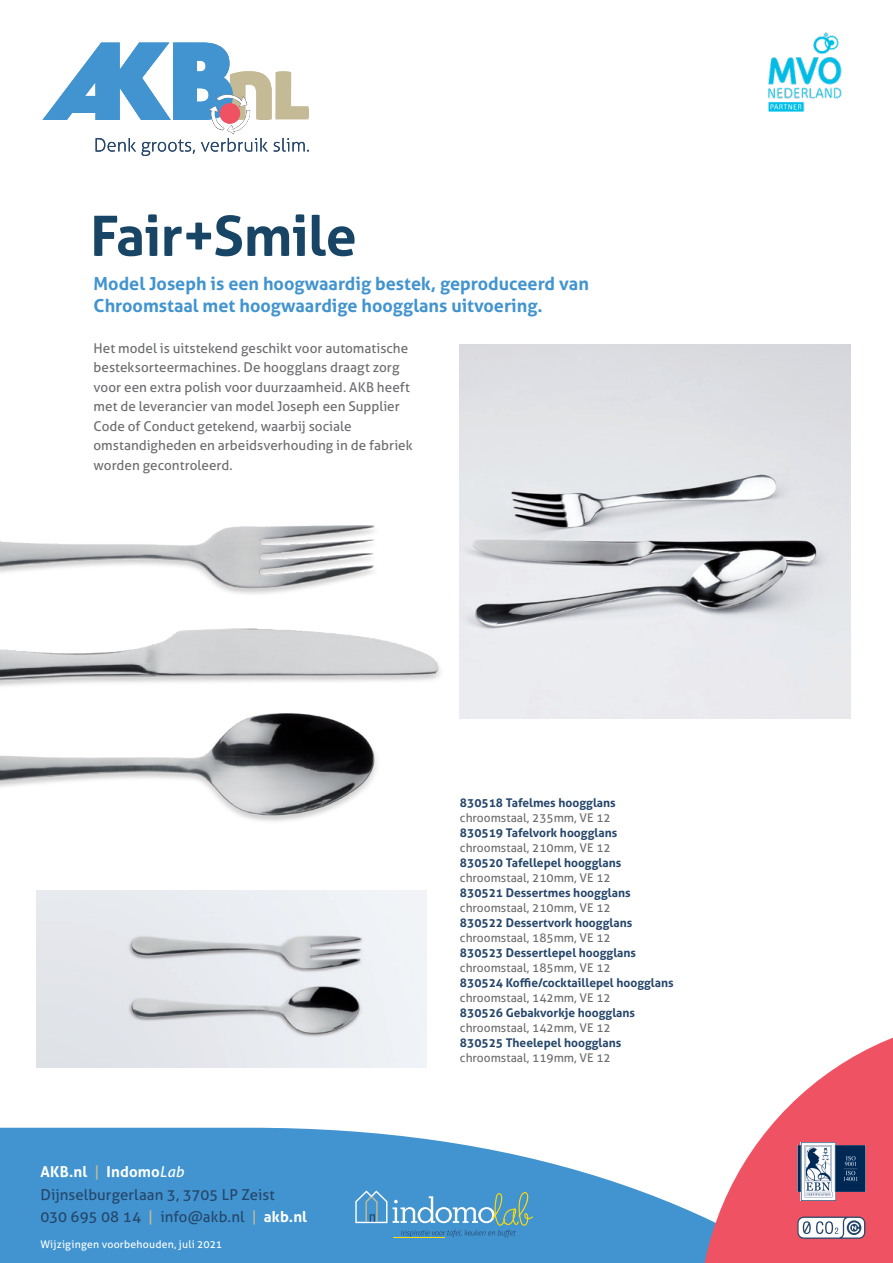
<style>
.page{position:relative;width:893px;height:1263px;background:#fff}
.page>*{position:absolute;margin:0;border:0;box-sizing:border-box;transform-origin:0 0}
.t1{font:700 55.5px "Aller";letter-spacing:-.01em;color:#184566}
.t2{font:700 18px/21.6px "Aller";color:#4194d0}
.t3{font:15px/22.5px "Aller";letter-spacing:.005em;color:#26466a}
.Platte_tekst{font:13.5px/19.5px "Aller";color:#6c6d70}
.kop_omschrijving{font:700 12px "Aller";color:#26466a}
.Omschrijving{font:12px "Aller";color:#6c6d70}
.t4{font:10.5px "Aller";letter-spacing:.02em;color:#fff}
.s1{font-weight:700;color:#fff}
.s2{color:#c5ba96}
.s3{font-style:italic;color:#fff}
</style>
<div class="page">
<svg style="left:0;top:1128px;width:698px;height:135px;background:#5ba2d6"></svg>
<svg style="left:698px;top:1037px;width:195px;height:226px;fill:#ef5262"></svg>
<svg style="left:797px;top:1216px;width:68px;height:23px"></svg>
<img style="left:801px;top:1142px;width:35px;height:58px">
<img style="left:797px;top:1145px;width:68px;height:47px">
<hr style="left:393px;top:1237px;width:51px;height:1px;background:#ffdc01">
<svg style="left:355px;top:1190px;width:32px;height:33px"></svg>
<svg style="left:393px;top:1192px;width:140px;height:45px;background:#5ba0ca"></svg>
<img style="left:768px;top:33px;width:73px;height:79px">
<svg style="left:43px;top:43px;width:266px;height:113px"></svg>
<img style="left:36px;top:890px;width:391px;height:177px">
<img style="left:459px;top:344px;width:391px;height:375px">
<img style="left:0;top:503px;width:468px;height:319px">
<p class="t1" style="left:90px;top:202px;width:268px">Fair+Smile</p>
<p class="t2" style="left:94px;top:273px;width:497px">Model Joseph is een hoogwaardig bestek, geproduceerd van<br>Chroomstaal met hoogwaardige hoogglans uitvoering.</p>
<p class="Platte_tekst" style="left:94px;top:338px;width:321px">Het model is uitstekend geschikt voor automatische besteksorteermachines. De hoogglans draagt zorg voor een extra polish voor duurzaamheid. AKB heeft met de leverancier van model Joseph een Supplier Code of Conduct getekend, waarbij sociale omstandigheden en arbeidsverhouding in de fabriek worden gecontroleerd.</p>
<p class="t3" style="left:40px;top:1160px;width:268px"><span class="s1">AKB.nl</span> <span class="s2">|</span> <span class="s1">Indomo</span><span class="s3">Lab<br></span>Dijnselburgerlaan 3, 3705 LP Zeist<br>030 695 08 14 <span class="s2">|</span> info@akb.nl <span class="s2">|</span> <span class="s1">akb.nl</span></p>
<p class="t4" style="left:40px;top:1237px;width:183px">Wijzigingen voorbehouden, juli 2021</p>
<p class="kop_omschrijving" style="left:460px;top:796px;width:157px">830518 Tafelmes hoogglans</p>
<p class="Omschrijving" style="left:460px;top:811px;width:152px">chroomstaal, 235mm, VE 12</p>
<p class="kop_omschrijving" style="left:460px;top:826px;width:159px">830519 Tafelvork hoogglans</p>
<p class="Omschrijving" style="left:460px;top:841px;width:152px">chroomstaal, 210mm, VE 12</p>
<p class="kop_omschrijving" style="left:460px;top:856px;width:163px">830520 Tafellepel hoogglans</p>
<p class="Omschrijving" style="left:460px;top:871px;width:152px">chroomstaal, 210mm, VE 12</p>
<p class="kop_omschrijving" style="left:460px;top:886px;width:172px">830521 Dessertmes hoogglans</p>
<p class="Omschrijving" style="left:460px;top:901px;width:152px">chroomstaal, 210mm, VE 12</p>
<p class="kop_omschrijving" style="left:460px;top:916px;width:174px">830522 Dessertvork hoogglans</p>
<p class="Omschrijving" style="left:460px;top:931px;width:152px">chroomstaal, 185mm, VE 12</p>
<p class="kop_omschrijving" style="left:460px;top:946px;width:178px">830523 Dessertlepel hoogglans</p>
<p class="Omschrijving" style="left:460px;top:961px;width:152px">chroomstaal, 185mm, VE 12</p>
<p class="kop_omschrijving" style="left:460px;top:976px;width:215px">830524 Koffie/cocktaillepel hoogglans</p>
<p class="Omschrijving" style="left:460px;top:991px;width:152px">chroomstaal, 142mm, VE 12</p>
<p class="kop_omschrijving" style="left:460px;top:1006px;width:177px">830526 Gebakvorkje hoogglans</p>
<p class="Omschrijving" style="left:460px;top:1021px;width:152px">chroomstaal, 142mm, VE 12</p>
<p class="kop_omschrijving" style="left:460px;top:1036px;width:163px">830525 Theelepel hoogglans</p>
<p class="Omschrijving" style="left:460px;top:1051px;width:152px">chroomstaal, 119mm, VE 12</p>
</div>
